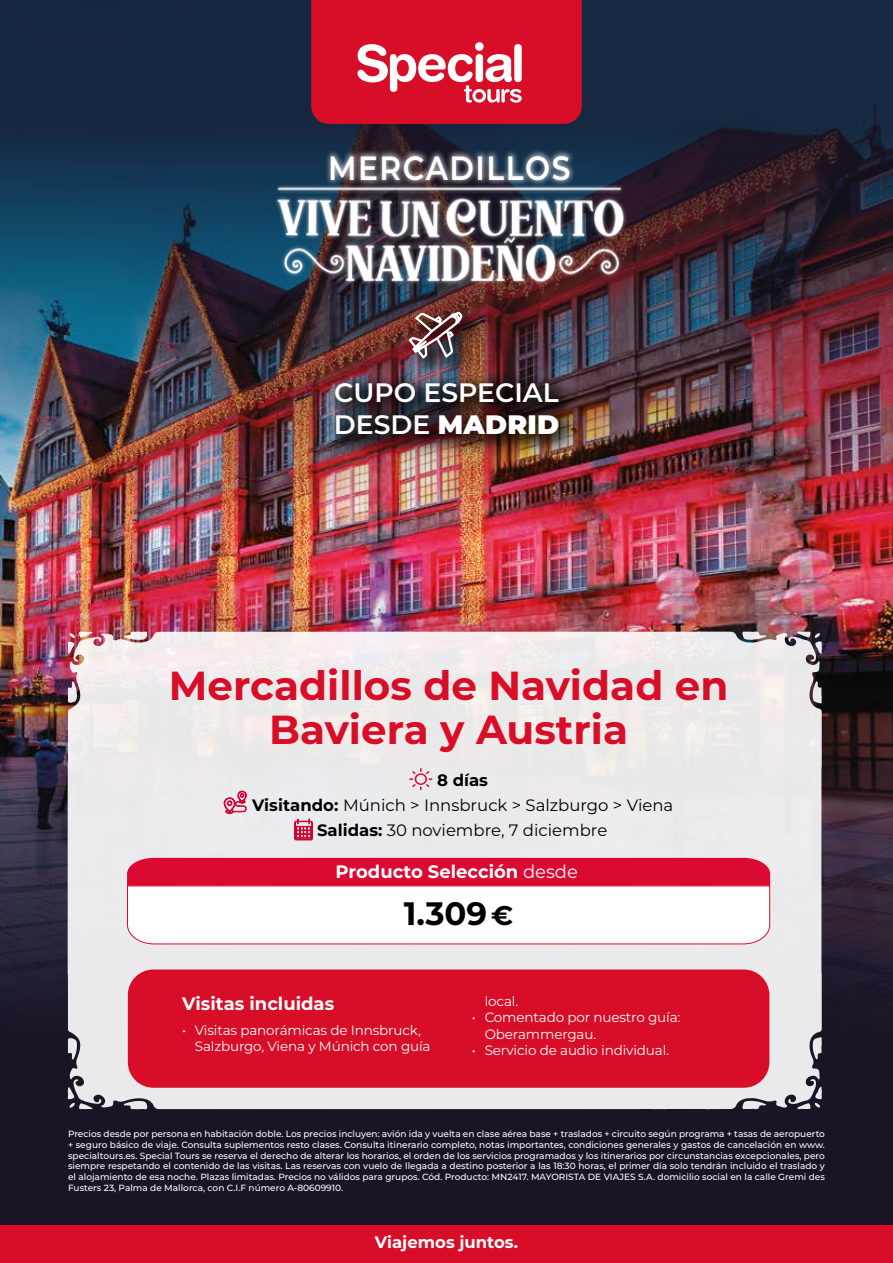
<style>
.page{position:relative;width:893px;height:1263px;background:#fff}
.page>*{position:absolute;margin:0;border:0;box-sizing:border-box;transform-origin:0 0}
.t1{font:700 40.5px/43.5px "Montserrat";color:#d80e28;text-align:center}
.t2{font:600 33.6px "Montserrat";letter-spacing:.05em;color:#fff;scale:.88 1}
.t3{font:700 32.4px "Montserrat";color:#000}
.t4{font:600 26.7px/32px "Montserrat";color:#fff}
.t5{font:700 18px "Montserrat";color:#fff}
.t6{font:16.5px/25px "Montserrat";color:#000;text-align:center}
.t7{font:500 16.5px "Montserrat";color:#fff}
.t8{font:700 16.5px "Montserrat";color:#fff}
.t9{font:13.5px/16.5px "Montserrat";letter-spacing:-.01em;color:#fff}
.t10{font:500 9px/10.8px "Montserrat";color:#fff;text-align:justify}
.s1{font-weight:900}
.s2{font-weight:700}
.s3{font-weight:400}
.s4{font-size:27px}
</style>
<div class="page">
<img style="left:0;top:533px;width:893px;height:43px">
<img style="left:0;top:576px;width:893px;height:649px">
<img style="left:0;top:0;width:893px;height:533px">
<div style="left:0;top:1225px;width:893px;height:38px;background:#d80e28"></div>
<svg style="left:67px;top:630px;width:755px;height:481px;background:#e8e4e6"></svg>
<svg style="left:409px;top:768px;width:23px;height:22px"></svg>
<svg style="left:224px;top:791px;width:23px;height:23px"></svg>
<svg style="left:294px;top:819px;width:19px;height:21px"></svg>
<svg style="left:127px;top:858px;width:643px;height:87px"></svg>
<div style="left:128px;top:969px;width:641px;height:119px;background:#d80e28;border-radius:26px"></div>
<svg style="left:311px;top:0;width:271px;height:124px;background:#da273e"></svg>
<div style="left:405px;top:308px;width:79px;height:72px;background:#000;opacity:.75"></div>
<img style="left:408px;top:311px;width:55px;height:60px">
<img style="left:274px;top:185px;width:358px;height:107px">
<div style="left:325px;top:149px;width:251px;height:38px;background:#fff;opacity:.62"></div>
<div style="left:324px;top:371px;width:258px;height:87px;background:#000;opacity:.69"></div>
<h2 class="t2" style="left:328px;top:144px;width:277px">MERCADILLOS</h2>
<h3 class="t4" style="left:334px;top:375px;width:227px">CUPO ESPECIAL<br>DESDE <span class="s1">MADRID</span></h3>
<h1 class="t1" style="left:169px;top:662px;width:561px">Mercadillos de Navidad en<br>Baviera y Austria</h1>
<h3 class="t6" style="left:252px;top:767px;width:423px"><span class="s2">8 días<br>Visitando:</span> Múnich &gt; Innsbruck &gt; Salzburgo &gt; Viena<br><span class="s2">Salidas:</span> 30 noviembre, 7 diciembre</h3>
<h3 class="t5" style="left:336px;top:858px;width:244px">Producto Selección <span class="s3">desde</span></h3>
<h3 class="t3" style="left:404px;top:890px;width:111px">1.309 <span class="s4">€</span></h3>
<h3 class="t5" style="left:182px;top:990px;width:154px">Visitas incluidas</h3>
<h3 class="t9" style="left:195px;top:1021px;width:237px;text-indent:-13px">• Visitas panorámicas de Innsbruck,<br>Salzburgo, Viena y Múnich con guía</h3>
<h3 class="t9" style="left:485px;top:992px;width:35px">local.</h3>
<h3 class="t9" style="left:485px;top:1008px;width:197px;text-indent:-13px">• Comentado por nuestro guía:<br>Oberammergau.</h3>
<h3 class="t9" style="left:472px;top:1041px;width:199px">• Servicio de audio individual.</h3>
<p class="t10" style="left:68px;top:1128px;width:758px">Precios desde por persona en habitación doble. Los precios incluyen: avión ida y vuelta en clase aérea base + traslados + circuito según programa + tasas de aeropuerto + seguro básico de viaje. Consulta suplementos resto clases. Consulta itinerario completo, notas importantes, condiciones generales y gastos de cancelación en www. specialtours.es. Special Tours se reserva el derecho de alterar los horarios, el orden de los servicios programados y los itinerarios por circunstancias excepcionales, pero siempre respetando el contenido de las visitas. Las reservas con vuelo de llegada a destino posterior a las 18:30 horas, el primer día solo tendrán incluido el traslado y el alojamiento de esa noche. Plazas limitadas. Precios no válidos para grupos. Cód. Producto: MN2417. MAYORISTA DE VIAJES S.A. domicilio social en la calle Gremi des Fusters 23, Palma de Mallorca, con C.I.F número A-80609910.</p>
<h3 class="t8" style="left:375px;top:1230px;width:145px">Viajemos juntos.</h3>
<h3 class="t7" style="left:349px;top:1231px;width:172px">www.specialtours.es</h3>
</div>
